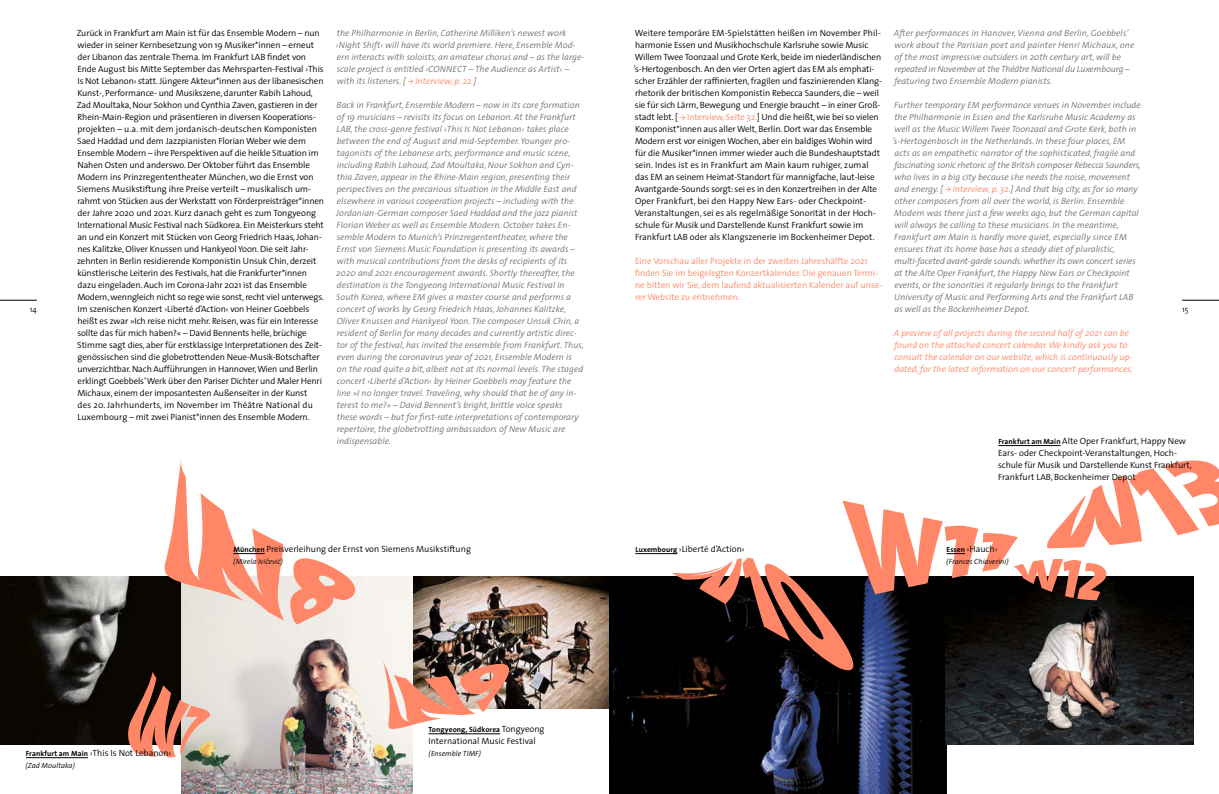
<style>
.page{position:relative;width:1219px;height:794px;background:#fff}
.page>*{position:absolute;margin:0;border:0;box-sizing:border-box;transform-origin:0 0}
.t1{font:300 9px/12px "The Sans";letter-spacing:-.01em;color:#000}
.t2{font:italic 300 9px/12px "The Sans";letter-spacing:.005em;color:#777470}
.t3{font:italic 300 9px/12px "The Sans";letter-spacing:.005em;color:#ff8768}
.t4{font:300 9px/12px "The Sans";color:#ff8768}
.t5{font:300 8px "The Sans";color:#000}
.t6{font:italic 300 7.5px "The Sans";letter-spacing:.005em;color:#000}
.t7{font:700 7.5px "The Sans";letter-spacing:.01em;color:#000}
.s1{color:#ff8768}
.s2{font-weight:700;font-size:7.5px}
.s3{font-family:"The Sans C4 s"}
.s4{font-weight:300;font-size:9px}
</style>
<div class="page">
<hr style="left:1182px;top:300px;width:37px;height:1px;background:#000">
<hr style="left:0;top:300px;width:37px;height:1px;background:#000">
<img style="left:413px;top:576px;width:196px;height:132px">
<img style="left:609px;top:576px;width:337px;height:218px">
<img style="left:945px;top:678px;width:248px;height:66px">
<img style="left:0;top:576px;width:181px;height:168px">
<img style="left:181px;top:576px;width:232px;height:218px">
<svg style="left:383px;top:659px;width:127px;height:71px"></svg>
<svg style="left:163px;top:460px;width:200px;height:166px"></svg>
<svg style="left:127px;top:671px;width:83px;height:86px;background:#ab7b6a"></svg>
<svg style="left:408px;top:79px;width:5px;height:5px"></svg>
<svg style="left:680px;top:115px;width:5px;height:5px"></svg>
<svg style="left:945px;top:187px;width:6px;height:5px"></svg>
<hr style="left:998px;top:445px;width:63px;height:1px;background:#000">
<svg style="left:671px;top:460px;width:548px;height:218px"></svg>
<hr style="left:233px;top:553px;width:32px;height:1px;background:#000">
<hr style="left:635px;top:553px;width:42px;height:1px;background:#000">
<hr style="left:428px;top:733px;width:72px;height:1px;background:#000">
<hr style="left:26px;top:757px;width:62px;height:1px;background:#000">
<p class="t2" style="left:894px;top:26px;width:242px">After performances in Hanover, Vienna and Berlin, Goebbels’ work about the Parisian poet and painter Henri Michaux, one of the most impressive outsiders in 20th century art, will be repeated in November at the Théâtre National du Luxembourg – featuring two Ensemble Modern pianists.</p>
<p class="t2" style="left:892px;top:98px;width:250px">Further temporary EM performance venues in November include the Philharmonie in Essen and the Karlsruhe Music Academy as well as the Music Willem Twee Toonzaal and Grote Kerk, both in ’s-Hertogenbosch in the Netherlands. In these four places, EM acts as an empathetic narrator of the sophisticated, fragile and fascinating sonic rhetoric of the British composer Rebecca Saunders, who lives in a big city because she needs the noise, movement and energy. [ <span class="s1">Interview, p. 32.</span>] And that big city, as for so many other composers from all over the world, is Berlin. Ensemble Modern was there just a few weeks ago, but the German capital will always be calling to these musicians. In the meantime, Frankfurt am Main is hardly more quiet, especially since EM ensures that its home base has a steady diet of pluralistic, multi-faceted avant-garde sounds: whether its own concert series at the Alte Oper Frankfurt, the Happy New Ears or Checkpoint events, or the sonorities it regularly brings to the Frankfurt University of Music and Performing Arts and the Frankfurt LAB as well as the Bockenheimer Depot.</p>
<p class="t3" style="left:894px;top:326px;width:240px">A preview of all projects during the second half of 2021 can be found on the attached concert calendar. We kindly ask you to consult the calendar on our website, which is continuously up&shy;dated, for the latest information on our concert performances.</p>
<p class="t1" style="left:77px;top:27px;width:249px">Zurück in Frankfurt am Main ist für das Ensemble Modern – nun wieder in seiner Kernbesetzung von 19 Musiker*innen – erneut der Libanon das zentrale Thema. Im Frankfurt LAB findet von Ende August bis Mitte September das Mehrsparten-Festival ›This Is Not Lebanon‹ statt. Jüngere Akteur*innen aus der libanesischen Kunst-, Performance- und Musikszene, darunter Rabih Lahoud, Zad Moultaka, Nour Sokhon und Cynthia Zaven, gastieren in der Rhein-Main-Region und präsentieren in diversen Kooperations&shy;projekten – u.a. mit dem jordanisch-deutschen Komponisten Saed Haddad und dem Jazzpianisten Florian Weber wie dem Ensemble Modern – ihre Perspektiven auf die heikle Situation im Nahen Osten und anderswo. Der Oktober führt das Ensemble Modern ins Prinzregententheater München, wo die Ernst von Siemens Musikstiftung ihre Preise verteilt – musikalisch um&shy;rahmt von Stücken aus der Werkstatt von Förderpreisträger*innen der Jahre 2020 und 2021. Kurz danach geht es zum Tongyeong International Music Festival nach Südkorea. Ein Meisterkurs steht an und ein Konzert mit Stücken von Georg Friedrich Haas, Johan&shy;nes Kalitzke, Oliver Knussen und Hankyeol Yoon. Die seit Jahr&shy;zehnten in Berlin residierende Komponistin Unsuk Chin, derzeit künstlerische Leiterin des Festivals, hat die Frankfurter*innen dazu eingeladen. Auch im Corona-Jahr 2021 ist das Ensemble Modern, wenngleich nicht so rege wie sonst, recht viel unterwegs.<br>Im szenischen Konzert ›Liberté d’Action‹ von Heiner Goebbels heißt es zwar »Ich reise nicht mehr. Reisen, was für ein Interesse sollte das für mich haben?« – David Bennents helle, brüchige Stimme sagt dies, aber für erstklassige Interpretationen des Zeit&shy;genössischen sind die globetrottenden Neue-Musik-Botschafter unverzichtbar. Nach Aufführungen in Hannover, Wien und Berlin erklingt Goebbels’ Werk über den Pariser Dichter und Maler Henri Michaux, einem der imposantesten Außenseiter in der Kunst<br>des 20. Jahrhunderts, im November im Théâtre National du Luxembourg – mit zwei Pianist*innen des Ensemble Modern.</p>
<p class="t1" style="left:634px;top:27px;width:249px">Weitere temporäre EM-Spielstätten heißen im November Phil&shy;harmonie Essen und Musikhochschule Karlsruhe sowie Music Willem Twee Toonzaal und Grote Kerk, beide im niederländischen ’s-Hertogenbosch. An den vier Orten agiert das EM als emphati&shy;scher Erzähler der raffinierten, fragilen und faszinierenden Klang&shy;rhetorik der britischen Komponistin Rebecca Saunders, die – weil sie für sich Lärm, Bewegung und Energie braucht – in einer Groß&shy;stadt lebt. [ <span class="s1">Interview, Seite 32.</span>] Und die heißt, wie bei so vielen Komponist*innen aus aller Welt, Berlin. Dort war das Ensemble Modern erst vor einigen Wochen, aber ein baldiges Wohin wird für die Musiker*innen immer wieder auch die Bundeshauptstadt sein. Indes ist es in Frankfurt am Main kaum ruhiger, zumal das EM an seinem Heimat-Standort für mannigfache, laut-leise Avantgarde-Sounds sorgt: sei es in den Konzertreihen in der Alte Oper Frankfurt, bei den Happy New Ears- oder Checkpoint-Veranstaltungen, sei es als regelmäßige Sonorität in der Hoch&shy;schule für Musik und Darstellende Kunst Frankfurt sowie im Frankfurt LAB oder als Klangszenerie im Bockenheimer Depot.</p>
<p class="t2" style="left:336px;top:27px;width:250px">the Philharmonie in Berlin, Catherine Milliken’s newest work ›Night Shift‹ will have its world premiere. Here, Ensemble Mod&shy;ern interacts with soloists, an amateur chorus and – as the large&shy;scale project is entitled ›CONNECT – The Audience as Artist‹ – with its listeners. [ <span class="s1">Interview, p. 22.</span>]</p>
<p class="t2" style="left:336px;top:99px;width:249px">Back in Frankfurt, Ensemble Modern – now in its core formation of 19 musicians – revisits its focus on Lebanon. At the Frankfurt LAB, the cross-genre festival ›This Is Not Lebanon‹ takes place between the end of August and mid-September. Younger pro&shy;tagonists of the Lebanese arts, performance and music scene, including Rabih Lahoud, Zad Moultaka, Nour Sokhon and Cyn&shy;thia Zaven, appear in the Rhine-Main region, presenting their perspectives on the precarious situation in the Middle East and elsewhere in various cooperation projects – including with the Jordanian-German composer Saed Haddad and the jazz pianist Florian Weber as well as Ensemble Modern. October takes En&shy;semble Modern to Munich’s Prinzregententheater, where the Ernst von Siemens Music Foundation is presenting its awards – with musical contributions from the desks of recipients of its 2020 and 2021 encouragement awards. Shortly thereafter, the destination is the Tongyeong International Music Festival in South Korea, where EM gives a master course and performs a concert of works by Georg Friedrich Haas, Johannes Kalitzke, Oliver Knussen and Hankyeol Yoon. The composer Unsuk Chin, a resident of Berlin for many decades and currently artistic direc&shy;tor of the festival, has invited the ensemble from Frankfurt. Thus, even during the coronavirus year of 2021, Ensemble Modern is<br>on the road quite a bit, albeit not at its normal levels. The staged concert ›Liberté d’Action‹ by Heiner Goebbels may feature the line »I no longer travel. Traveling, why should that be of any in&shy;terest to me?« – David Bennent’s bright, brittle voice speaks these words – but for first-rate interpretations of contemporary repertoire, the globetrotting ambassadors of New Music are indispensable.</p>
<p class="t4" style="left:635px;top:255px;width:249px">Eine Vorschau aller Projekte in der zweiten Jahreshälfte 2021 finden Sie im beigelegten Konzertkalender. Die genauen Termi&shy;ne bitten wir Sie, dem laufend aktualisierten Kalender auf unse&shy;rer Website zu entnehmen.</p>
<p class="t5" style="left:30px;top:303px;width:9px">14</p>
<p class="t5" style="left:1182px;top:303px;width:8px">15</p>
<p class="t1" style="left:998px;top:435px;width:195px"><span class="s2">Frankfurt am Main</span> Alte Oper Frankfurt, Happy New Ears- oder Checkpoint-Veranstaltungen, Hoch&shy;schule für Musik und Darstellende Kunst Frankfurt, Frankfurt LAB, Bockenheimer Depot</p>
<p class="t1" style="left:233px;top:543px;width:239px"><span class="s2">München</span> Preisverleihung der Ernst von Siemens Musikstiftung</p>
<p class="t6" style="left:233px;top:555px;width:51px">(Mirela Ivi<span class="s3">č</span>evi<span class="s3">ć</span>)</p>
<p class="t7" style="left:428px;top:723px;width:118px">Tongyeong, Südkorea <span class="s4">Tongyeong</span></p>
<p class="t1" style="left:429px;top:735px;width:109px">International Music Festival</p>
<p class="t1" style="left:26px;top:747px;width:147px"><span class="s2">Frankfurt am Main</span> ›This Is Not Lebanon‹</p>
<p class="t6" style="left:428px;top:747px;width:54px">(Ensemble TIMF)</p>
<p class="t6" style="left:26px;top:759px;width:51px">(Zad Moultaka)</p>
<p class="t1" style="left:635px;top:543px;width:111px"><span class="s2">Luxembourg</span> ›Liberté d’Action‹</p>
<p class="t1" style="left:947px;top:543px;width:52px"><span class="s2">Essen</span> ›Hauch‹</p>
<p class="t6" style="left:946px;top:555px;width:64px">(Frances Chiaverini)</p>
</div>
